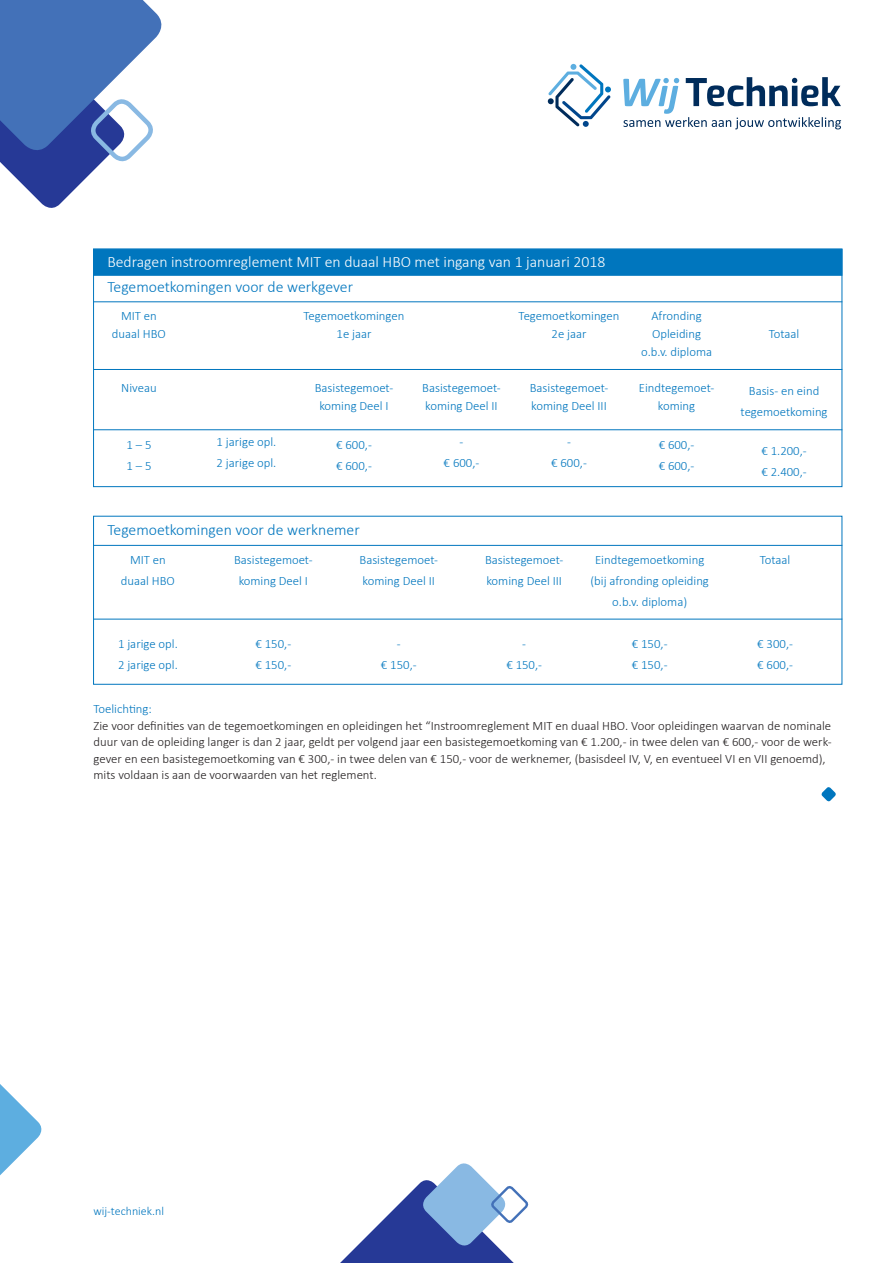
<style>
.page{position:relative;width:893px;height:1263px;background:#fff}
.page>*{position:absolute;margin:0;border:0;box-sizing:border-box;transform-origin:0 0}
.t1{font:300 15.75px "Calibri";color:#0076be}
.t2{font:300 15.75px "Calibri";color:#fff}
.t3{font:300 12.75px/21px "Calibri";color:#0076be;text-align:center}
.t4{font:300 12.75px/16.5px "Calibri";color:#231f20}
.t5{font:300 12px "Calibri";color:#0076be}
</style>
<div class="page">
<div style="left:93px;top:249px;width:749px;height:27px;background:#0076be;border:1px solid #0076be"></div>
<svg style="left:0;top:0;width:162px;height:208px"></svg>
<svg style="left:548px;top:64px;width:63px;height:63px"></svg>
<svg style="left:623px;top:77px;width:218px;height:52px"></svg>
<svg style="left:0;top:1084px;width:42px;height:92px"></svg>
<svg style="left:340px;top:1163px;width:189px;height:100px"></svg>
<svg style="left:821px;top:787px;width:15px;height:15px"></svg>
<div style="left:93px;top:249px;width:749px;height:238px;border:1px solid #0076be"></div>
<div style="left:93px;top:516px;width:749px;height:169px;border:1px solid #0076be"></div>
<hr style="left:94px;top:369px;width:748px;height:1px;background:#0076be">
<hr style="left:94px;top:619px;width:748px;height:1px;background:#0076be">
<hr style="left:94px;top:301px;width:748px;height:1px;background:#0076be">
<hr style="left:94px;top:545px;width:748px;height:1px;background:#0076be">
<hr style="left:94px;top:429px;width:748px;height:1px;background:#0076be">
<p class="t2" style="left:107px;top:252px;width:500px">Bedragen instroomreglement MIT en duaal HBO met ingang van 1 januari 2018</p>
<p class="t1" style="left:107px;top:276px;width:247px">Tegemoetkomingen voor de werkgever</p>
<p class="t3" style="left:112px;top:307px;width:56px;line-height:18px">MIT en duaal HBO</p>
<p class="t3" style="left:121px;top:377px;width:37px">Niveau</p>
<p class="t3" style="left:126px;top:434px;width:27px;text-align:left">1 – 5<br>1 – 5</p>
<p class="t3" style="left:217px;top:431px;width:61px;text-align:left">1 jarige opl.<br>2 jarige opl.</p>
<p class="t3" style="left:304px;top:307px;width:102px;line-height:18px">Tegemoetkomingen<br>1e jaar</p>
<p class="t3" style="left:315px;top:379px;width:80px;line-height:18px">Basistegemoet&shy;koming Deel I</p>
<p class="t3" style="left:336px;top:434px;width:37px;text-align:left">€ 600,- € 600,-</p>
<p class="t3" style="left:422px;top:379px;width:80px;line-height:18px;text-align:left">Basistegemoet&shy;koming Deel II</p>
<p class="t3" style="left:444px;top:431px;width:37px">-<br>€ 600,-</p>
<p class="t3" style="left:519px;top:307px;width:102px;line-height:18px">Tegemoetkomingen<br>2e jaar</p>
<p class="t3" style="left:530px;top:379px;width:80px;line-height:18px;text-align:left">Basistegemoet&shy;koming Deel III</p>
<p class="t3" style="left:551px;top:431px;width:37px">-<br>€ 600,-</p>
<p class="t1" style="left:107px;top:520px;width:254px">Tegemoetkomingen voor de werknemer</p>
<p class="t3" style="left:641px;top:307px;width:73px;line-height:18px">Afronding<br>Opleiding o.b.v. diploma</p>
<p class="t3" style="left:639px;top:379px;width:77px;line-height:18px">Eindtegemoet&shy;koming</p>
<p class="t3" style="left:659px;top:434px;width:37px;text-align:left">€ 600,- € 600,-</p>
<p class="t3" style="left:121px;top:549px;width:56px">MIT en duaal HBO</p>
<p class="t3" style="left:118px;top:633px;width:61px;text-align:left">1 jarige opl.<br>2 jarige opl.</p>
<p class="t3" style="left:234px;top:549px;width:80px">Basistegemoet&shy;koming Deel I</p>
<p class="t3" style="left:255px;top:633px;width:37px;text-align:left">€ 150,- € 150,-</p>
<p class="t3" style="left:360px;top:549px;width:80px;text-align:left">Basistegemoet&shy;koming Deel II</p>
<p class="t3" style="left:381px;top:633px;width:37px">-<br>€ 150,-</p>
<p class="t3" style="left:485px;top:549px;width:80px;text-align:left">Basistegemoet&shy;koming Deel III</p>
<p class="t3" style="left:506px;top:633px;width:37px">-<br>€ 150,-</p>
<p class="t3" style="left:590px;top:549px;width:120px">Eindtegemoetkoming (bij afronding opleiding o.b.v. diploma)</p>
<p class="t3" style="left:632px;top:633px;width:37px;text-align:left">€ 150,- € 150,-</p>
<p class="t3" style="left:769px;top:323px;width:32px">Totaal</p>
<p class="t3" style="left:741px;top:380px;width:89px">Basis- en eind tegemoetkoming</p>
<p class="t3" style="left:761px;top:440px;width:47px;text-align:left">€ 1.200,- € 2.400,-</p>
<p class="t3" style="left:760px;top:549px;width:32px">Totaal</p>
<p class="t3" style="left:757px;top:633px;width:37px;text-align:left">€ 300,- € 600,-</p>
<p class="t3" style="left:94px;top:699px;width:60px">Toelichting:</p>
<p class="t4" style="left:94px;top:717px;width:740px">Zie voor definities van de tegemoetkomingen en opleidingen het “Instroomreglement MIT en duaal HBO. Voor opleidingen waarvan de nominale duur van de opleiding langer is dan 2 jaar, geldt per volgend jaar een basistegemoetkoming van € 1.200,- in twee delen van € 600,- voor de werk&shy;gever en een basistegemoetkoming van € 300,- in twee delen van € 150,- voor de werknemer, (basisdeel IV, V, en eventueel VI en VII genoemd), mits voldaan is aan de voorwaarden van het reglement.</p>
<p class="t5" style="left:94px;top:1203px;width:72px">wij-techniek.nl</p>
</div>
